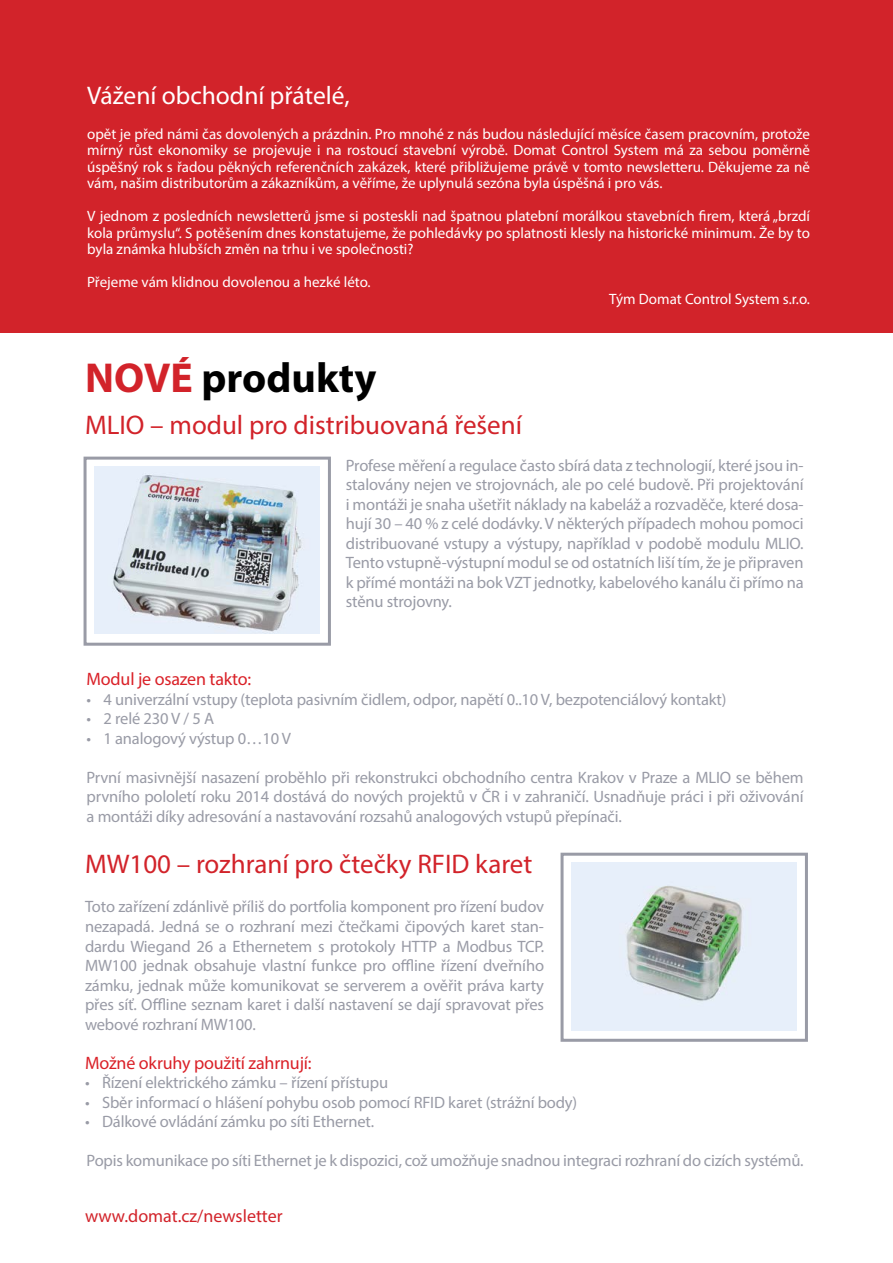
<style>
.page{position:relative;width:893px;height:1263px;background:#fff}
.page>*{position:absolute;margin:0;border:0;box-sizing:border-box;transform-origin:0 0}
.t1{font:700 42px "Myriad Pro";color:#000}
.t2{font:27px "Myriad Pro";color:#d2232a}
.t3{font:25.5px "Myriad Pro";color:#fff}
.t4{font:18px "Myriad Pro";letter-spacing:-.01em;color:#da2128}
.t5{font:18px "Myriad Pro";color:#d2232a}
.t6{font:16.5px/19.5px "Myriad Pro";letter-spacing:-.01em;color:#999ba6;text-align:justify}
.t7{font:15px/16.5px "Myriad Pro";color:#fff;text-align:justify}
.s1{color:#d2232a}
</style>
<div class="page">
<div style="left:84px;top:457px;width:247px;height:189px;background:#fff;border:3px solid #999ba6"></div>
<div style="left:561px;top:853px;width:247px;height:189px;background:#fff;border:3px solid #999ba6"></div>
<img style="left:95px;top:467px;width:225px;height:167px">
<img style="left:572px;top:863px;width:225px;height:167px">
<div style="left:0;top:0;width:893px;height:333px;background:#d2232a"></div>
<h3 class="t3" style="left:87px;top:80px;width:264px">Vážení obchodní přátelé,</h3>
<p class="t7" style="left:87px;top:125px;width:724px">opět je před námi čas dovolených a prázdnin. Pro mnohé z nás budou následující měsíce časem pracovním, protože mírný růst ekonomiky se projevuje i na rostoucí stavební výrobě. Domat Control System má za sebou poměrně úspěšný rok s řadou pěkných referenčních zakázek, které přibližujeme právě v tomto newsletteru. Děkujeme za ně vám, našim distributorům a zákazníkům, a věříme, že uplynulá sezóna byla úspěšná i pro vás.</p>
<p class="t7" style="left:87px;top:208px;width:724px">V jednom z posledních newsletterů jsme si posteskli nad špatnou platební morálkou stavebních firem, která „brzdí kola průmyslu“. S potěšením dnes konstatujeme, že pohledávky po splatnosti klesly na historické minimum. Že by to byla známka hlubších změn na trhu i ve společnosti?</p>
<p class="t7" style="left:87px;top:274px;width:285px">Přejeme vám klidnou dovolenou a hezké léto.</p>
<p class="t7" style="left:609px;top:290px;width:202px">Tým Domat Control System s.r.o.</p>
<h1 class="t1" style="left:85px;top:351px;width:293px"><span class="s1">NOVÉ</span> produkty</h1>
<h2 class="t2" style="left:85px;top:408px;width:438px">MLIO – modul pro distribuovaná řešení</h2>
<p class="t6" style="left:346px;top:455px;width:459px">Profese měření a regulace často sbírá data z technologií, které jsou in&shy;stalovány nejen ve strojovnách, ale po celé budově. Při projektování i montáži je snaha ušetřit náklady na kabeláž a rozvaděče, které dosa&shy;hují 30 – 40 % z celé dodávky. V některých případech mohou pomoci distribuované vstupy a výstupy, například v podobě modulu MLIO.<br>Tento vstupně-výstupní modul se od ostatních liší tím, že je připraven k přímé montáži na bok VZT jednotky, kabelového kanálu či přímo na stěnu strojovny.</p>
<p class="t4" style="left:87px;top:668px;width:166px">Modul je osazen takto:</p>
<p class="t6" style="left:87px;top:689px;width:641px">• 4 univerzální vstupy (teplota pasivním čidlem, odpor, napětí 0..10 V, bezpotenciálový kontakt)</p>
<p class="t6" style="left:87px;top:708px;width:129px">• 2 relé 230 V / 5 A</p>
<p class="t6" style="left:87px;top:728px;width:206px">• 1 analogový výstup 0…10 V</p>
<p class="t6" style="left:87px;top:767px;width:719px">První masivnější nasazení proběhlo při rekonstrukci obchodního centra Krakov v Praze a MLIO se během prvního pololetí roku 2014 dostává do nových projektů v ČR i v zahraničí. Usnadňuje práci i při oživování a montáži díky adresování a nastavování rozsahů analogových vstupů přepínači.</p>
<h2 class="t2" style="left:85px;top:847px;width:449px">MW100 – rozhraní pro čtečky RFID karet</h2>
<p class="t6" style="left:85px;top:897px;width:461px">Toto zařízení zdánlivě příliš do portfolia komponent pro řízení budov nezapadá. Jedná se o rozhraní mezi čtečkami čipových karet stan&shy;dardu Wiegand 26 a Ethernetem s protokoly HTTP a Modbus TCP.<br>MW100 jednak obsahuje vlastní funkce pro offline řízení dveřního zámku, jednak může komunikovat se serverem a ověřit práva karty přes síť. Offline seznam karet i další nastavení se dají spravovat přes webové rozhraní MW100.</p>
<p class="t4" style="left:85px;top:1051px;width:228px">Možné okruhy použití zahrnují:</p>
<p class="t6" style="left:85px;top:1072px;width:305px">• Řízení elektrického zámku – řízení přístupu</p>
<p class="t6" style="left:85px;top:1092px;width:494px">• Sběr informací o hlášení pohybu osob pomocí RFID karet (strážní body)</p>
<p class="t6" style="left:85px;top:1111px;width:291px">• Dálkové ovládání zámku po síti Ethernet.</p>
<p class="t6" style="left:87px;top:1150px;width:719px">Popis komunikace po síti Ethernet je k dispozici, což umožňuje snadnou integraci rozhraní do cizích systémů.</p>
<p class="t5" style="left:85px;top:1205px;width:199px">www.domat.cz/newsletter</p>
</div>
